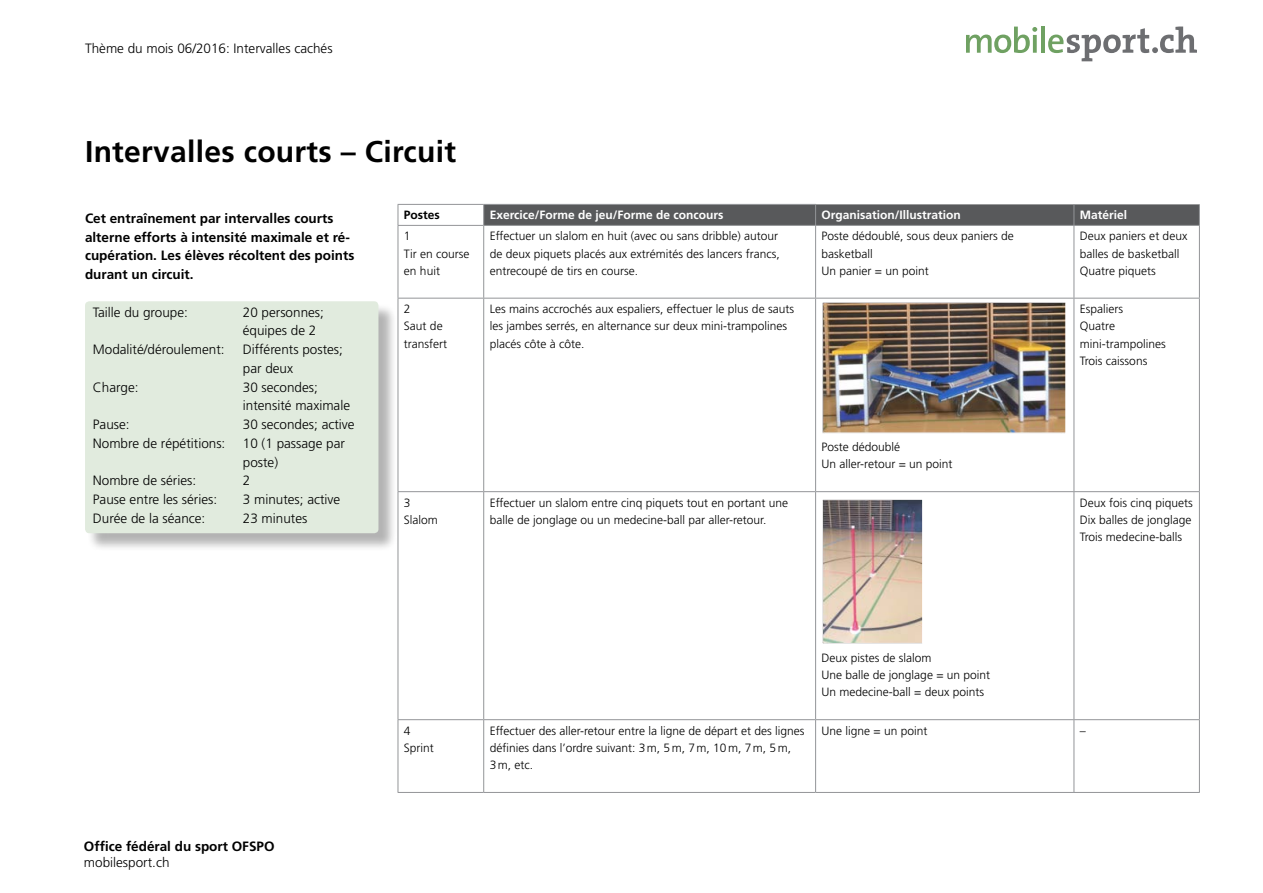
<style>
.page{position:relative;width:1263px;height:893px;background:#fff}
.page>*{position:absolute;margin:0;border:0;box-sizing:border-box;transform-origin:0 0}
._1_Haupttitel{font:700 30px "Frutiger LT";letter-spacing:.01em;color:#000}
.Gundtext_f{font:300 13.5px/18.8px "Frutiger LT";color:#000}
.Lead{font:700 13.5px/18.8px "Frutiger LT";color:#000}
.TD_Tabelle_f{font:300 12px/17.2px "Frutiger LT";color:#000}
.TH_Tabellenkopf{font:700 12px "Frutiger LT";color:#fff}
.TD_Tabelle_f-2{font:700 12px "Frutiger LT";color:#000}
</style>
<div class="page">
<svg style="left:966px;top:27px;width:71px;height:26px"></svg>
<hr style="left:1041px;top:27px;width:4px;height:26px;background:#6fa162">
<svg style="left:1048px;top:27px;width:149px;height:34px"></svg>
<div style="left:87px;top:303px;width:310px;height:249px;background:#000;opacity:.3"></div>
<div style="left:85px;top:301px;width:293px;height:232px;background:#e1ebde;border-radius:4px"></div>
<hr style="left:815px;top:226px;width:1px;height:72px;background:#939598">
<hr style="left:1073px;top:226px;width:1px;height:72px;background:#939598">
<hr style="left:1199px;top:226px;width:1px;height:72px;background:#939598">
<hr style="left:815px;top:299px;width:1px;height:192px;background:#939598">
<hr style="left:1073px;top:299px;width:1px;height:192px;background:#939598">
<hr style="left:1199px;top:299px;width:1px;height:192px;background:#939598">
<hr style="left:815px;top:492px;width:1px;height:227px;background:#939598">
<hr style="left:1073px;top:492px;width:1px;height:227px;background:#939598">
<hr style="left:1199px;top:492px;width:1px;height:227px;background:#939598">
<hr style="left:815px;top:720px;width:1px;height:72px;background:#939598">
<hr style="left:1073px;top:720px;width:1px;height:72px;background:#939598">
<hr style="left:1199px;top:720px;width:1px;height:72px;background:#939598">
<hr style="left:398px;top:225px;width:86px;height:1px;background:#939598">
<hr style="left:484px;top:225px;width:332px;height:1px;background:#939598">
<hr style="left:816px;top:225px;width:258px;height:1px;background:#939598">
<hr style="left:1074px;top:225px;width:126px;height:1px;background:#939598">
<hr style="left:398px;top:298px;width:86px;height:1px;background:#939598">
<hr style="left:484px;top:298px;width:332px;height:1px;background:#939598">
<hr style="left:816px;top:298px;width:258px;height:1px;background:#939598">
<hr style="left:1074px;top:298px;width:126px;height:1px;background:#939598">
<hr style="left:398px;top:491px;width:86px;height:1px;background:#939598">
<hr style="left:484px;top:491px;width:332px;height:1px;background:#939598">
<hr style="left:816px;top:491px;width:258px;height:1px;background:#939598">
<hr style="left:1074px;top:491px;width:126px;height:1px;background:#939598">
<hr style="left:398px;top:719px;width:86px;height:1px;background:#939598">
<hr style="left:484px;top:719px;width:332px;height:1px;background:#939598">
<hr style="left:816px;top:719px;width:258px;height:1px;background:#939598">
<hr style="left:1074px;top:719px;width:126px;height:1px;background:#939598">
<hr style="left:398px;top:792px;width:86px;height:1px;background:#939598">
<hr style="left:484px;top:792px;width:332px;height:1px;background:#939598">
<hr style="left:816px;top:792px;width:258px;height:1px;background:#939598">
<hr style="left:1074px;top:792px;width:126px;height:1px;background:#939598">
<hr style="left:398px;top:226px;width:1px;height:72px;background:#939598">
<hr style="left:483px;top:226px;width:1px;height:72px;background:#939598">
<hr style="left:398px;top:299px;width:1px;height:192px;background:#939598">
<hr style="left:483px;top:299px;width:1px;height:192px;background:#939598">
<hr style="left:398px;top:492px;width:1px;height:227px;background:#939598">
<hr style="left:483px;top:492px;width:1px;height:227px;background:#939598">
<hr style="left:398px;top:720px;width:1px;height:72px;background:#939598">
<hr style="left:483px;top:720px;width:1px;height:72px;background:#939598">
<svg style="left:398px;top:205px;width:1px;height:20px"></svg>
<div style="left:483px;top:204px;width:717px;height:21px;background:#58595b"></div>
<hr style="left:398px;top:204px;width:86px;height:1px;background:#939598">
<hr style="left:484px;top:204px;width:332px;height:1px;background:#939598">
<img style="left:822px;top:302px;width:243px;height:131px">
<img style="left:822px;top:499px;width:100px;height:145px">
<p class="Gundtext_f" style="left:85px;top:39px;width:249px">Thème du mois 06/2016: Intervalles cachés</p>
<p class="_1_Haupttitel" style="left:85px;top:134px;width:372px">Intervalles courts – Circuit</p>
<p class="Lead" style="left:85px;top:209px;width:271px">Cet entraînement par intervalles courts alterne efforts à intensité maximale et ré&shy;cupération. Les élèves récoltent des points durant un circuit.</p>
<p class="TD_Tabelle_f-2" style="left:404px;top:208px;width:37px">Postes</p>
<p class="TH_Tabellenkopf" style="left:490px;top:208px;width:235px">Exercice/Forme de jeu/Forme de concours</p>
<p class="TH_Tabellenkopf" style="left:822px;top:208px;width:141px">Organisation/Illustration</p>
<p class="TH_Tabellenkopf" style="left:1080px;top:208px;width:49px">Matériel</p>
<p class="TD_Tabelle_f" style="left:490px;top:228px;width:292px">Effectuer un slalom en huit (avec ou sans dribble) autour de deux piquets placés aux extrémités des lancers francs, entrecoupé de tirs en course.</p>
<p class="TD_Tabelle_f" style="left:822px;top:228px;width:194px">Poste dédoublé, sous deux paniers de basketball</p>
<p class="TD_Tabelle_f" style="left:1080px;top:228px;width:109px">Deux paniers et deux balles de basketball</p>
<p class="TD_Tabelle_f" style="left:1080px;top:262px;width:77px">Quatre piquets</p>
<p class="TD_Tabelle_f" style="left:404px;top:228px;width:8px">1</p>
<p class="TD_Tabelle_f" style="left:404px;top:245px;width:67px">Tir en course en huit</p>
<p class="TD_Tabelle_f" style="left:822px;top:262px;width:109px">Un panier = un point</p>
<p class="Gundtext_f" style="left:93px;top:303px;width:97px">Taille du groupe:</p>
<p class="Gundtext_f" style="left:243px;top:303px;width:83px">20 personnes; équipes de 2</p>
<p class="Gundtext_f" style="left:93px;top:340px;width:133px">Modalité/déroulement:</p>
<p class="Gundtext_f" style="left:243px;top:340px;width:102px">Différents postes; par deux</p>
<p class="Gundtext_f" style="left:93px;top:378px;width:47px">Charge:</p>
<p class="Gundtext_f" style="left:243px;top:378px;width:109px">30 secondes; intensité maximale</p>
<p class="Gundtext_f" style="left:93px;top:415px;width:38px">Pause:</p>
<p class="Gundtext_f" style="left:243px;top:415px;width:113px">30 secondes; active</p>
<p class="Gundtext_f" style="left:93px;top:434px;width:134px">Nombre de répétitions:</p>
<p class="Gundtext_f" style="left:243px;top:434px;width:104px">10 (1 passage par poste)</p>
<p class="Gundtext_f" style="left:93px;top:471px;width:105px">Nombre de séries:</p>
<p class="Gundtext_f" style="left:243px;top:471px;width:9px">2</p>
<p class="Gundtext_f" style="left:93px;top:490px;width:126px">Pause entre les séries:</p>
<p class="Gundtext_f" style="left:243px;top:490px;width:99px">3 minutes; active</p>
<p class="Gundtext_f" style="left:93px;top:509px;width:114px">Durée de la séance:</p>
<p class="Gundtext_f" style="left:243px;top:509px;width:66px">23 minutes</p>
<p class="Lead" style="left:84px;top:837px;width:192px">Office fédéral du sport OFSPO</p>
<p class="Gundtext_f" style="left:84px;top:854px;width:87px">mobilesport.ch</p>
<p class="TD_Tabelle_f" style="left:404px;top:301px;width:8px">2</p>
<p class="TD_Tabelle_f" style="left:404px;top:318px;width:45px">Saut de transfert</p>
<p class="TD_Tabelle_f" style="left:404px;top:494px;width:8px">3</p>
<p class="TD_Tabelle_f" style="left:404px;top:511px;width:35px">Slalom</p>
<p class="TD_Tabelle_f" style="left:490px;top:301px;width:306px">Les mains accrochés aux espaliers, effectuer le plus de sauts les jambes serrés, en alternance sur deux mini-trampolines placés côte à côte.</p>
<p class="TD_Tabelle_f" style="left:490px;top:494px;width:300px">Effectuer un slalom entre cinq piquets tout en portant une balle de jonglage ou un medecine-ball par aller-retour.</p>
<p class="TD_Tabelle_f" style="left:822px;top:439px;width:80px">Poste dédoublé</p>
<p class="TD_Tabelle_f" style="left:822px;top:456px;width:133px">Un aller-retour = un point</p>
<p class="TD_Tabelle_f" style="left:1080px;top:301px;width:45px">Espaliers</p>
<p class="TD_Tabelle_f" style="left:1080px;top:318px;width:87px">Quatre mini-trampolines</p>
<p class="TD_Tabelle_f" style="left:1080px;top:352px;width:69px">Trois caissons</p>
<p class="TD_Tabelle_f" style="left:1080px;top:494px;width:114px">Deux fois cinq piquets</p>
<p class="TD_Tabelle_f" style="left:1080px;top:511px;width:113px">Dix balles de jonglage</p>
<p class="TD_Tabelle_f" style="left:1080px;top:529px;width:104px">Trois medecine-balls</p>
<p class="TD_Tabelle_f" style="left:404px;top:722px;width:8px">4</p>
<p class="TD_Tabelle_f" style="left:404px;top:739px;width:31px">Sprint</p>
<p class="TD_Tabelle_f" style="left:822px;top:649px;width:112px">Deux pistes de slalom</p>
<p class="TD_Tabelle_f" style="left:822px;top:667px;width:170px">Une balle de jonglage = un point</p>
<p class="TD_Tabelle_f" style="left:822px;top:684px;width:164px">Un medecine-ball = deux points</p>
<p class="TD_Tabelle_f" style="left:490px;top:722px;width:316px">Effectuer des aller-retour entre la ligne de départ et des lignes définies dans l’ordre suivant: 3m, 5m, 7m, 10m, 7m, 5m,<br>3m, etc.</p>
<p class="TD_Tabelle_f" style="left:822px;top:722px;width:107px">Une ligne = un point</p>
<p class="TD_Tabelle_f" style="left:1080px;top:722px;width:7px">–</p>
</div>
